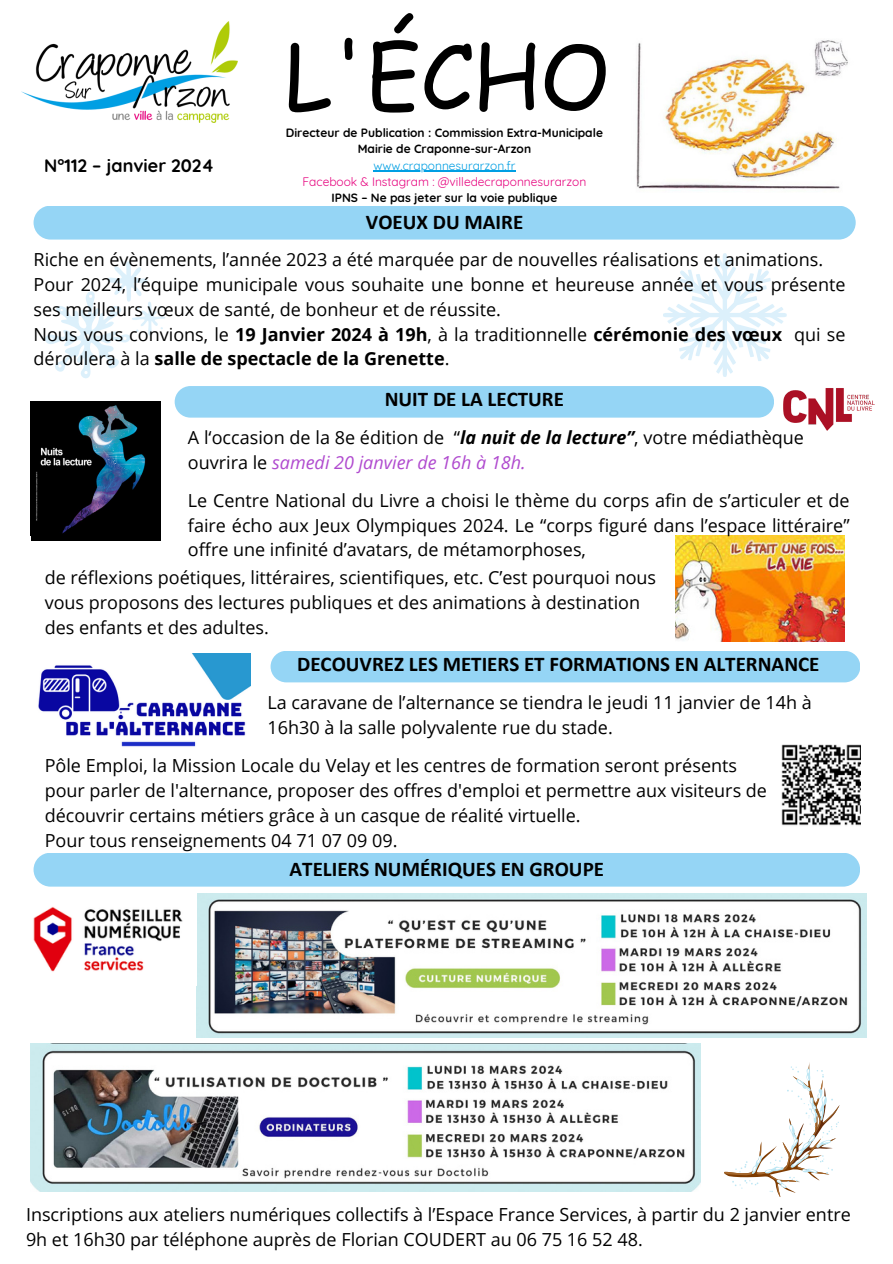
<style>
.page{position:relative;width:893px;height:1264px;background:#fff}
.page>*{position:absolute;margin:0;border:0;box-sizing:border-box;transform-origin:0 0}
.t1{font:87px "Comic Sans MS";color:#000}
.t2{font:700 21px "Calibri";color:#000}
.t3{font:18px/24.8px "Open Sans";color:#000}
.t4{font:700 18px/24.8px "Open Sans";color:#000}
.t5{font:700 18px "Quicksand";color:#000}
.t6{font:700 12px "Quicksand";color:#000}
.t7{font:12px "Quicksand";color:#e6037e}
.t8{font:12px "Quicksand";color:#009fe3}
.s1{font-weight:400}
.s2{font-weight:700;font-style:italic}
.s3{font-style:italic;color:#b04bcf}
</style>
<div class="page">
<img style="left:21px;top:21px;width:216px;height:102px">
<div style="left:34px;top:206px;width:821px;height:33px;background:#95d5f5;border-radius:17px"></div>
<div style="left:34px;top:852px;width:826px;height:34px;background:#95d5f5;border-radius:17px"></div>
<img style="left:636px;top:40px;width:212px;height:149px">
<div style="left:270px;top:650px;width:590px;height:32px;background:#95d5f5;border-radius:16px"></div>
<img style="left:196px;top:893px;width:670px;height:144px">
<img style="left:31px;top:1043px;width:669px;height:148px">
<img style="left:33px;top:893px;width:164px;height:92px">
<svg style="left:724px;top:1062px;width:115px;height:135px"></svg>
<img style="left:781px;top:744px;width:79px;height:82px">
<img style="left:38px;top:653px;width:212px;height:94px">
<div style="left:175px;top:386px;width:599px;height:31px;background:#95d5f5;border-radius:16px"></div>
<svg style="left:45px;top:261px;width:120px;height:118px"></svg>
<svg style="left:663px;top:253px;width:123px;height:124px"></svg>
<img style="left:783px;top:388px;width:92px;height:43px">
<img style="left:31px;top:402px;width:129px;height:132px">
<div style="left:119px;top:499px;width:35px;height:25px;background:#000"></div>
<div style="left:31px;top:534px;width:129px;height:6px;background:#000"></div>
<img style="left:675px;top:535px;width:169px;height:106px">
<hr style="left:373px;top:170px;width:142px;height:1px;background:#009fe3">
<p class="t5" style="left:44px;top:154px;width:172px">N°112 – janvier 2024</p>
<p class="t1" style="left:284px;top:12px;width:326px">L'ÉCHO</p>
<p class="t6" style="left:286px;top:125px;width:318px">Directeur de Publication : Commission Extra-Municipale</p>
<p class="t6" style="left:357px;top:141px;width:175px">Mairie de Craponne-sur-Arzon</p>
<p class="t8" style="left:373px;top:157px;width:143px">www.craponnesurarzon.fr</p>
<p class="t7" style="left:302px;top:173px;width:285px">Facebook &amp; Instagram : @villedecraponnesurarzon</p>
<p class="t6" style="left:331px;top:189px;width:227px">IPNS – Ne pas jeter sur la voie publique</p>
<p class="t2" style="left:366px;top:213px;width:159px">VOEUX DU MAIRE</p>
<p class="t3" style="left:34px;top:247px;width:791px">Riche en évènements, l’année 2023 a été marquée par de nouvelles réalisations et animations.</p>
<p class="t3" style="left:34px;top:272px;width:813px">Pour 2024, l’équipe municipale vous souhaite une bonne et heureuse année et vous présente ses meilleurs vœux de santé, de bonheur et de réussite.</p>
<p class="t4" style="left:34px;top:321px;width:813px"><span class="s1">Nous vous convions, le</span> 19 Janvier 2024 à 19h<span class="s1">, à la traditionnelle</span> cérémonie des vœux <span class="s1">qui se déroulera à la</span> salle de spectacle de la Grenette<span class="s1">.</span></p>
<p class="t2" style="left:384px;top:390px;width:181px">NUIT DE LA LECTURE</p>
<p class="t3" style="left:188px;top:424px;width:617px">A l‘occasion de la 8e édition de “<span class="s2">la nuit de la lecture”</span>, votre médiathèque ouvrira le <span class="s3">samedi 20 janvier de 16h à 18h.</span></p>
<p class="t3" style="left:188px;top:487px;width:663px;text-align:justify">Le Centre National du Livre a choisi le thème du corps afin de s’articuler et de faire écho aux Jeux Olympiques 2024. Le “corps figuré dans l’espace littéraire” offre une infinité d’avatars, de métamorphoses,</p>
<p class="t3" style="left:45px;top:565px;width:613px">de réflexions poétiques, littéraires, scientifiques, etc. C’est pourquoi nous</p>
<p class="t3" style="left:45px;top:589px;width:597px">vous proposons des lectures publiques et des animations à destination</p>
<p class="t3" style="left:45px;top:614px;width:226px">des enfants et des adultes.</p>
<p class="t2" style="left:297px;top:655px;width:524px">DECOUVREZ LES METIERS ET FORMATIONS EN ALTERNANCE</p>
<p class="t3" style="left:267px;top:689px;width:545px">La caravane de l’alternance se tiendra le jeudi 11 janvier de 14h à<br>16h30 à la salle polyvalente rue du stade.</p>
<p class="t3" style="left:45px;top:753px;width:723px">Pôle Emploi, la Mission Locale du Velay et les centres de formation seront présents pour parler de l'alternance, proposer des offres d'emploi et permettre aux visiteurs de découvrir certains métiers grâce à un casque de réalité virtuelle.</p>
<p class="t3" style="left:45px;top:827px;width:354px">Pour tous renseignements 04 71 07 09 09.</p>
<p class="t2" style="left:289px;top:860px;width:316px">ATELIERS NUMÉRIQUES EN GROUPE</p>
<p class="t3" style="left:26px;top:1201px;width:826px">Inscriptions aux ateliers numériques collectifs à l’Espace France Services, à partir du 2 janvier entre<br>9h et 16h30 par téléphone auprès de Florian COUDERT au 06 75 16 52 48.</p>
</div>
